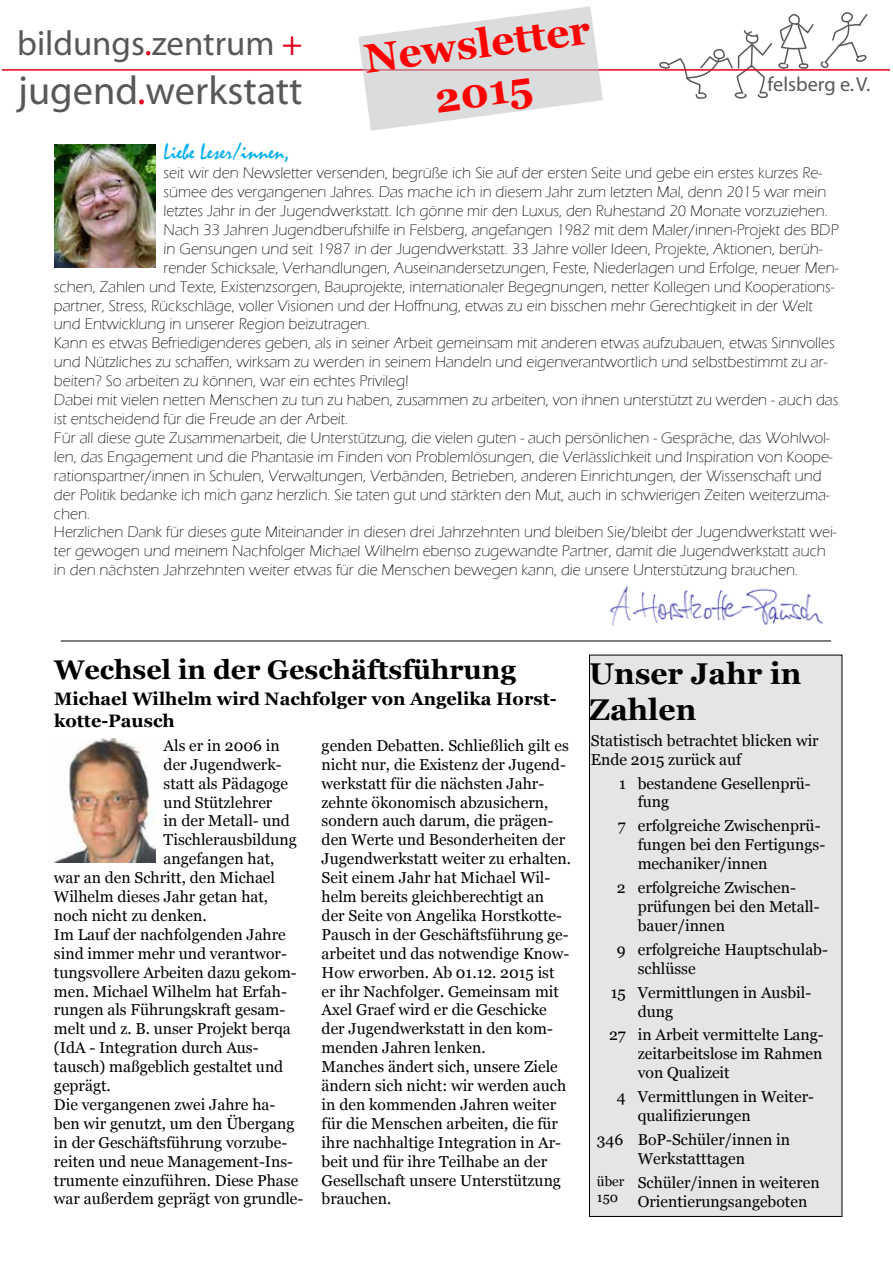
<style>
.page{position:relative;width:893px;height:1263px;background:#fff}
.page>*{position:absolute;margin:0;border:0;box-sizing:border-box;transform-origin:0 0}
.t1{font:700 40.65px/49.1px "Georgia";color:#f00;text-align:center}
.t2{font:40.35px "Myriad";color:#58585a}
.t3{font:34.95px "Myriad";color:#58585a}
.t4{font:700 30px/36px "Georgia";color:#000}
.t5{font:700 27px "Georgia";color:#000}
.t6{font:22.5px "Mistral";color:#00aeef}
.t7{font:20.25px "Myriad";color:#58585a}
.t8{font:700 18px/21.6px "Georgia";color:#000}
.t9{font:300 15.75px "Eras ITC";color:#000}
.t10{font:15.75px/18.9px "Georgia";color:#000}
.t11{font:13.5px/16.2px "Georgia";color:#000}
.s1{color:#e2001a}
</style>
<div class="page">
<svg style="left:659px;top:14px;width:155px;height:85px"></svg>
<svg style="left:821px;top:12px;width:47px;height:57px"></svg>
<hr style="left:2px;top:69px;width:888px;height:2px;background:#e2001a">
<svg style="left:358px;top:6px;width:246px;height:125px"></svg>
<img style="left:54px;top:145px;width:101px;height:123px">
<hr style="left:61px;top:641px;width:770px;height:1px;background:#000">
<img style="left:54px;top:739px;width:101px;height:123px">
<img style="left:609px;top:586px;width:215px;height:40px">
<div style="left:589px;top:655px;width:253px;height:561px;background:#e4e5e6"></div>
<div style="left:589px;top:655px;width:253px;height:561px;border:1px solid #000"></div>
<h1 class="t1" style="left:362px;top:33px;width:229px;rotate:-7deg">Newsletter<br>2015</h1>
<h3 class="t3" style="left:17px;top:26px;width:287px">bildungs<span class="s1">.</span>zentrum <span class="s1">+</span></h3>
<h2 class="t2" style="left:18px;top:70px;width:286px">jugend<span class="s1">.</span>werkstatt</h2>
<p class="t7" style="left:768px;top:74px;width:104px">felsberg e. V.</p>
<h3 class="t6" style="left:164px;top:139px;width:127px">Liebe Leser/innen,</h3>
<p class="t9" style="left:164px;top:164px;width:660px">seit wir den Newsletter versenden, begrüße ich Sie auf der ersten Seite und gebe ein erstes kurzes Re-</p>
<p class="t9" style="left:164px;top:183px;width:664px">sümee des vergangenen Jahres. Das mache ich in diesem Jahr zum letzten Mal, denn 2015 war mein</p>
<p class="t9" style="left:164px;top:202px;width:666px">letztes Jahr in der Jugendwerkstatt. Ich gönne mir den Luxus, den Ruhestand 20 Monate vorzuziehen.</p>
<p class="t9" style="left:164px;top:221px;width:676px">Nach 33 Jahren Jugendberufshilfe in Felsberg, angefangen 1982 mit dem Maler/innen-Projekt des BDP</p>
<p class="t9" style="left:164px;top:240px;width:661px">in Gensungen und seit 1987 in der Jugendwerkstatt. 33 Jahre voller Ideen, Projekte, Aktionen, berüh-</p>
<p class="t9" style="left:164px;top:259px;width:676px">render Schicksale, Verhandlungen, Auseinandersetzungen, Feste, Niederlagen und Erfolge, neuer Men-</p>
<p class="t9" style="left:54px;top:278px;width:782px">schen, Zahlen und Texte, Existenzsorgen, Bauprojekte, internationaler Begegnungen, netter Kollegen und Kooperations-</p>
<p class="t9" style="left:54px;top:297px;width:760px">partner, Stress, Rückschläge, voller Visionen und der Hoffnung, etwas zu ein bisschen mehr Gerechtigkeit in der Welt</p>
<p class="t9" style="left:54px;top:316px;width:317px">und Entwicklung in unserer Region beizutragen.</p>
<p class="t9" style="left:54px;top:334px;width:782px">Kann es etwas Befriedigenderes geben, als in seiner Arbeit gemeinsam mit anderen etwas aufzubauen, etwas Sinnvolles</p>
<p class="t9" style="left:54px;top:353px;width:775px">und Nützliches zu schaffen, wirksam zu werden in seinem Handeln und eigenverantwortlich und selbstbestimmt zu ar-</p>
<p class="t9" style="left:54px;top:372px;width:357px">beiten? So arbeiten zu können, war ein echtes Privileg!</p>
<p class="t9" style="left:54px;top:391px;width:786px">Dabei mit vielen netten Menschen zu tun zu haben, zusammen zu arbeiten, von ihnen unterstützt zu werden - auch das</p>
<p class="t9" style="left:54px;top:410px;width:296px">ist entscheidend für die Freude an der Arbeit.</p>
<p class="t9" style="left:54px;top:429px;width:777px">Für all diese gute Zusammenarbeit, die Unterstützung, die vielen guten - auch persönlichen - Gespräche, das Wohlwol-</p>
<p class="t9" style="left:54px;top:448px;width:780px">len, das Engagement und die Phantasie im Finden von Problemlösungen, die Verlässlichkeit und Inspiration von Koope-</p>
<p class="t9" style="left:54px;top:467px;width:769px">rationspartner/innen in Schulen, Verwaltungen, Verbänden, Betrieben, anderen Einrichtungen, der Wissenschaft und</p>
<p class="t9" style="left:54px;top:486px;width:777px">der Politik bedanke ich mich ganz herzlich. Sie taten gut und stärkten den Mut, auch in schwierigen Zeiten weiterzuma-</p>
<p class="t9" style="left:54px;top:505px;width:38px">chen.</p>
<p class="t9" style="left:54px;top:523px;width:784px">Herzlichen Dank für dieses gute Miteinander in diesen drei Jahrzehnten und bleiben Sie/bleibt der Jugendwerkstatt wei-</p>
<p class="t9" style="left:54px;top:542px;width:773px">ter gewogen und meinem Nachfolger Michael Wilhelm ebenso zugewandte Partner, damit die Jugendwerkstatt auch</p>
<p class="t9" style="left:54px;top:561px;width:746px">in den nächsten Jahrzehnten weiter etwas für die Menschen bewegen kann, die unsere Unterstützung brauchen.</p>
<h3 class="t5" style="left:54px;top:653px;width:464px">Wechsel in der Geschäftsführung</h3>
<p class="t8" style="left:54px;top:688px;width:504px">Michael Wilhelm wird Nachfolger von Angelika Horst&shy;kotte-Pausch</p>
<p class="t10" style="left:164px;top:736px;width:118px">Als er in 2006 in</p>
<p class="t10" style="left:164px;top:755px;width:120px">der Jugendwerk-</p>
<p class="t10" style="left:164px;top:774px;width:126px">statt als Pädagoge</p>
<p class="t10" style="left:164px;top:793px;width:110px">und Stützlehrer</p>
<p class="t10" style="left:164px;top:812px;width:128px">in der Metall- und</p>
<p class="t10" style="left:164px;top:831px;width:135px">Tischlerausbildung</p>
<p class="t10" style="left:164px;top:850px;width:112px">angefangen hat,</p>
<p class="t10" style="left:54px;top:868px;width:223px">war an den Schritt, den Michael</p>
<p class="t10" style="left:54px;top:887px;width:216px">Wilhelm dieses Jahr getan hat,</p>
<p class="t10" style="left:54px;top:906px;width:154px">noch nicht zu denken.</p>
<p class="t10" style="left:54px;top:925px;width:233px">Im Lauf der nachfolgenden Jahre</p>
<p class="t10" style="left:54px;top:944px;width:234px">sind immer mehr und verantwor-</p>
<p class="t10" style="left:54px;top:963px;width:244px">tungsvollere Arbeiten dazu gekom-</p>
<p class="t10" style="left:54px;top:982px;width:234px">men. Michael Wilhelm hat Erfah-</p>
<p class="t10" style="left:54px;top:1001px;width:233px">rungen als Führungskraft gesam-</p>
<p class="t10" style="left:54px;top:1020px;width:238px">melt und z. B. unser Projekt berqa</p>
<p class="t10" style="left:54px;top:1039px;width:206px">(IdA - Integration durch Aus-</p>
<p class="t10" style="left:54px;top:1057px;width:231px">tausch) maßgeblich gestaltet und</p>
<p class="t10" style="left:54px;top:1076px;width:58px">geprägt.</p>
<p class="t10" style="left:54px;top:1095px;width:223px">Die vergangenen zwei Jahre ha-</p>
<p class="t10" style="left:54px;top:1114px;width:242px">ben wir genutzt, um den Übergang</p>
<p class="t10" style="left:54px;top:1133px;width:235px">in der Geschäftsführung vorzube-</p>
<p class="t10" style="left:54px;top:1152px;width:241px">reiten und neue Management-Ins-</p>
<p class="t10" style="left:54px;top:1171px;width:246px">trumente einzuführen. Diese Phase</p>
<p class="t10" style="left:54px;top:1190px;width:251px">war außerdem geprägt von grundle-</p>
<h3 class="t4" style="left:589px;top:655px;width:214px">Unser Jahr in<br>Zahlen</h3>
<p class="t10" style="left:322px;top:736px;width:251px">genden Debatten. Schließlich gilt es nicht nur, die Existenz der Jugend&shy;werkstatt für die nächsten Jahr&shy;zehnte ökonomisch abzusichern, sondern auch darum, die prägen&shy;den Werte und Besonderheiten der<br>Jugendwerkstatt weiter zu erhalten.<br>Seit einem Jahr hat Michael Wil&shy;helm bereits gleichberechtigt an der Seite von Angelika Horstkotte-<br>Pausch in der Geschäftsführung ge&shy;arbeitet und das notwendige Know-<br>How erworben. Ab 01.12. 2015 ist er ihr Nachfolger. Gemeinsam mit<br>Axel Graef wird er die Geschicke der Jugendwerkstatt in den kom&shy;menden Jahren lenken.<br>Manches ändert sich, unsere Ziele ändern sich nicht: wir werden auch in den kommenden Jahren weiter für die Menschen arbeiten, die für ihre nachhaltige Integration in Ar&shy;beit und für ihre Teilhabe an der<br>Gesellschaft unsere Unterstützung brauchen.</p>
<p class="t10" style="left:591px;top:731px;width:229px">Statistisch betrachtet blicken wir<br>Ende 2015 zurück auf</p>
<p class="t10" style="left:638px;top:774px;width:175px;text-indent:-19px">1 bestandene Gesellenprü&shy;fung</p>
<p class="t10" style="left:638px;top:817px;width:189px;text-indent:-20px">7 erfolgreiche Zwischenprü&shy;fungen bei den Fertigungs&shy;mechaniker/innen</p>
<p class="t10" style="left:638px;top:878px;width:183px;text-indent:-21px">2 erfolgreiche Zwischen&shy;prüfungen bei den Metall&shy;bauer/innen</p>
<p class="t10" style="left:638px;top:940px;width:192px;text-indent:-21px">9 erfolgreiche Hauptschulab&shy;schlüsse</p>
<p class="t10" style="left:638px;top:983px;width:175px;text-indent:-27px">15 Vermittlungen in Ausbil&shy;dung</p>
<p class="t10" style="left:638px;top:1026px;width:187px;text-align:justify;text-indent:-29px">27 in Arbeit vermittelte Lang&shy;zeitarbeitslose im Rahmen von Qualizeit</p>
<p class="t10" style="left:638px;top:1087px;width:178px;text-indent:-21px">4 Vermittlungen in Weiter&shy;qualifizierungen</p>
<p class="t10" style="left:597px;top:1130px;width:195px;text-align:center">346 BoP-Schüler/innen in<br>Werkstatttagen</p>
<p class="t11" style="left:597px;top:1173px;width:29px">über<br>150</p>
<p class="t10" style="left:638px;top:1173px;width:184px">Schüler/innen in weiteren<br>Orientierungsangeboten</p>
</div>
